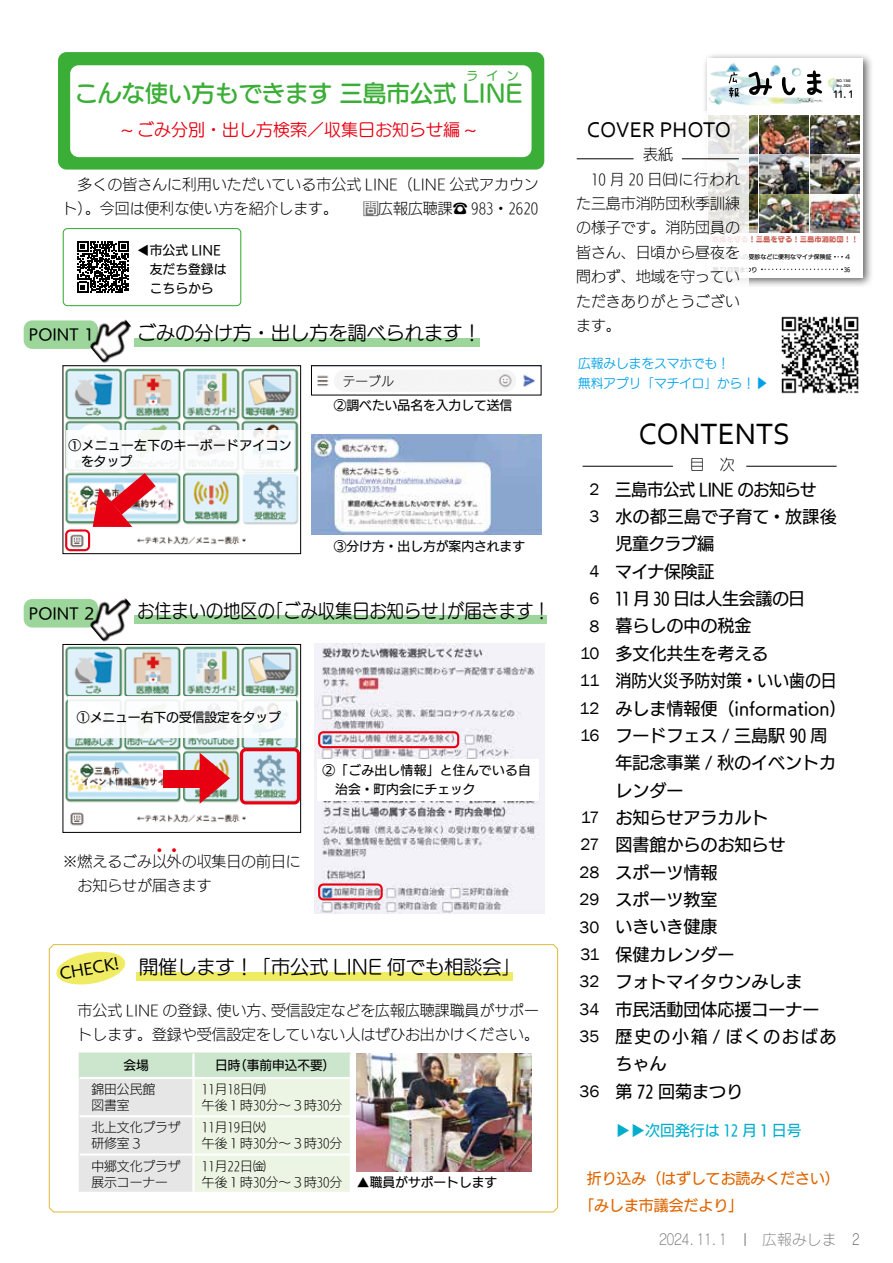
<style>
.page{position:relative;width:893px;height:1263px;background:#fff}
.page>*{position:absolute;margin:0;border:0;box-sizing:border-box;transform-origin:0 0}
.t1{font:30.9px "Corbel";color:#000}
.t2{font:23.4px "UD Marugo Large Pr 6 N DB";color:#3aae36}
.t3{font:22.35px "Corbel";color:#000}
.t4{font:19.2px "UD Marugo Large Pr 6 N M";color:#000}
.t5{font:19.2px "UD Marugo Large Pr 6 N M";color:#000;scale:.9 1}
.t6{font:16.95px/27.3px "UD Kakugo Large Pro M";color:#000;scale:.96 1}
.t7{font:16.95px/27.3px "Franklin Gothic";color:#000}
.t8{font:16.95px "UD Marugo Large Pr 6 N M";color:#e60012}
.t9{font:14.85px/24.5px "UD Kakugo Large Pro L";color:#000}
.t10{font:14.85px/27.3px "UD Kakugo Large Pro M";color:#de6500}
.t11{font:14.85px "UD Kakugo Large Pro M";color:#000}
.t12{font:14.85px "Rodin Cattleya Pro L";color:#727171}
.t13{font:14.85px "UD Kakugo Large Pro M";color:#00aecc}
.t14{font:14.85px "UD Marugo Large Pro L";color:#000}
.t15{font:12.75px/15.9px "UD Kakugo Large Pro L";color:#000}
.t16{font:12.75px/19.2px "UD Kakugo Large Pro M";color:#000}
.t17{font:12.75px/19.2px "UD Marugo Large Pro M";color:#00a0e9}
.t18{font:12.75px/19.2px "UD Kakugo Large Pro M";letter-spacing:.025em;color:#000}
.t19{font:12.75px/15.9px "UD Kakugo Large Pro M";letter-spacing:.03em;color:#000}
.t20{font:11.7px "UD Marugo Large Pr 6 N DB";color:#3aae36}
.t21{font:10.05px "FOT DNP Shuei M Go Std B";color:#000}
.t22{font:7.5px "UD Kakugo Large Pro L";color:#e60012}
.t23{font:7.35px "Slump Std DB";color:#c85b4f}
.t24{font:6px/12.9px "UD Marugo Large Pro DB";color:#000}
.t25{font:3.6px/4.5px "FOT DNP Shuei M Go Std B";color:#000}
.s1{font-family:"UD Kakugo Large Pro M";color:#fff}
.s2{font-family:"UD Mincho Pro L"}
.s3{color:#595757}
</style>
<div class="page">
<div style="left:702px;top:53px;width:172px;height:236px;background:#000;opacity:.61"></div>
<div style="left:707px;top:58px;width:156px;height:219px;background:#fff"></div>
<img style="left:716px;top:70px;width:107px;height:35px">
<img style="left:827px;top:78px;width:6px;height:9px">
<img style="left:830px;top:82px;width:3px;height:9px">
<img style="left:723px;top:62px;width:17px;height:12px">
<img style="left:797px;top:98px;width:26px;height:5px">
<svg style="left:709px;top:72px;width:30px;height:32px"></svg>
<svg style="left:748px;top:64px;width:74px;height:32px"></svg>
<svg style="left:833px;top:78px;width:9px;height:16px"></svg>
<img style="left:759px;top:115px;width:49px;height:38px">
<img style="left:759px;top:155px;width:49px;height:38px">
<img style="left:749px;top:115px;width:8px;height:38px">
<img style="left:759px;top:195px;width:49px;height:26px">
<img style="left:810px;top:195px;width:49px;height:38px">
<img style="left:810px;top:115px;width:49px;height:38px">
<img style="left:749px;top:195px;width:8px;height:26px">
<img style="left:749px;top:155px;width:8px;height:38px">
<img style="left:810px;top:155px;width:49px;height:38px">
<img style="left:749px;top:221px;width:107px;height:49px">
<hr style="left:583px;top:466px;width:90px;height:1px;background:#000">
<hr style="left:746px;top:466px;width:91px;height:1px;background:#000">
<div style="left:576px;top:111px;width:173px;height:233px;background:#fff"></div>
<hr style="left:682px;top:159px;width:57px;height:1px;background:#000">
<hr style="left:577px;top:159px;width:57px;height:1px;background:#000">
<img style="left:781px;top:316px;width:78px;height:78px">
<div style="left:58px;top:52px;width:486px;height:118px;background:#3aae36;border-radius:9px"></div>
<div style="left:70px;top:65px;width:461px;height:92px;background:#fff;border-radius:9px"></div>
<div style="left:134px;top:338px;width:345px;height:9px;background:#9cd69a"></div>
<img style="left:65px;top:368px;width:234px;height:184px">
<div style="left:63px;top:365px;width:238px;height:189px;border:1px solid #000"></div>
<div style="left:65px;top:529px;width:25px;height:22px;border:2px solid #e60012;border-radius:4px"></div>
<svg style="left:93px;top:473px;width:63px;height:54px;background:#d4767f"></svg>
<div style="left:66px;top:430px;width:227px;height:42px;background:#fff"></div>
<img style="left:317px;top:371px;width:218px;height:20px">
<div style="left:311px;top:365px;width:230px;height:30px;border:1px solid #000"></div>
<img style="left:312px;top:435px;width:230px;height:100px">
<div style="left:134px;top:615px;width:412px;height:9px;background:#9cd69a"></div>
<img style="left:65px;top:646px;width:234px;height:180px">
<div style="left:63px;top:644px;width:238px;height:189px;border:1px solid #000"></div>
<div style="left:240px;top:748px;width:60px;height:56px;border:3px solid #e60012;border-radius:4px"></div>
<div style="left:68px;top:696px;width:228px;height:42px;background:#fff"></div>
<svg style="left:200px;top:753px;width:30px;height:51px;background:#d56c6f"></svg>
<div style="left:163px;top:770px;width:37px;height:17px;background:#e60012"></div>
<img style="left:315px;top:643px;width:230px;height:270px">
<div style="left:318px;top:731px;width:141px;height:17px;border:2px solid #e60012;border-radius:4px"></div>
<div style="left:318px;top:883px;width:65px;height:17px;border:2px solid #e60012;border-radius:4px"></div>
<div style="left:318px;top:759px;width:221px;height:42px;background:#fff"></div>
<div style="left:363px;top:201px;width:15px;height:15px;background:#727171"></div>
<svg style="left:77px;top:241px;width:52px;height:51px"></svg>
<div style="left:63px;top:228px;width:178px;height:78px;border:1px solid #3aae36;border-radius:4px"></div>
<svg style="left:48px;top:944px;width:511px;height:269px"></svg>
<img style="left:357px;top:1053px;width:174px;height:118px">
<svg style="left:55px;top:949px;width:72px;height:38px"></svg>
<div style="left:24px;top:320px;width:74px;height:29px;background:#9cd69a;border-radius:9px"></div>
<img style="left:80px;top:319px;width:64px;height:51px">
<div style="left:24px;top:599px;width:74px;height:28px;background:#9cd69a;border-radius:9px"></div>
<img style="left:80px;top:598px;width:64px;height:50px">
<svg style="left:745px;top:1233px;width:1px;height:13px"></svg>
<p class="t20" style="left:467px;top:69px;width:53px">ライン</p>
<h2 class="t2" style="left:75px;top:80px;width:450px">こんな使い方もできます 三島市公式 LINE</h2>
<p class="t8" style="left:121px;top:120px;width:357px">~ ごみ分別・出し方検索／収集日お知らせ編 ~</p>
<p class="t9" style="left:63px;top:171px;width:478px">　多くの皆さんに利用いただいている市公式 LINE（LINE 公式アカウント）。今回は便利な使い方を紹介します。　 <span class="s1">問</span>広報広聴課<span class="s2">☎</span> 983・2620</p>
<p class="t16" style="left:137px;top:240px;width:91px">◀市公式 LINE　友だち登録は　こちらから</p>
<p class="t11" style="left:29px;top:323px;width:67px">POINT 1</p>
<p class="t4" style="left:137px;top:322px;width:346px">ごみの分け方・出し方を調べられます！</p>
<p class="t15" style="left:343px;top:372px;width:53px">テーブル</p>
<p class="t16" style="left:334px;top:395px;width:180px">②調べたい品名を入力して送信</p>
<p class="t19" style="left:81px;top:437px;width:212px;text-indent:-13px">①メニュー左下のキーボードアイコンをタップ</p>
<p class="t16" style="left:334px;top:536px;width:193px">③分け方・出し方が案内されます</p>
<p class="t11" style="left:29px;top:601px;width:67px">POINT 2</p>
<p class="t5" style="left:137px;top:600px;width:461px">お住まいの地区の「ごみ収集日お知らせ」が届きます！</p>
<p class="t16" style="left:77px;top:707px;width:206px">①メニュー右下の受信設定をタップ</p>
<p class="t22" style="left:156px;top:844px;width:24px">・ ・</p>
<p class="t9" style="left:78px;top:873px;width:135px">お知らせが届きます</p>
<p class="t9" style="left:63px;top:848px;width:240px">※燃えるごみ以外の収集日の前日に</p>
<p class="t18" style="left:335px;top:760px;width:197px;text-indent:-13px">②「ごみ出し情報」と住んでいる自治会・町内会にチェック</p>
<p class="t11" style="left:58px;top:961px;width:61px;rotate:-10deg">CHECK!</p>
<p class="t4" style="left:139px;top:956px;width:383px">開催します！「市公式 LINE 何でも相談会」</p>
<p class="t9" style="left:78px;top:997px;width:463px">市公式 LINE の登録、使い方、受信設定などを広報広聴課職員がサポートします。登録や受信設定をしていない人はぜひお出かけください。</p>
<p class="t16" style="left:123px;top:1055px;width:27px">会場</p>
<p class="t16" style="left:215px;top:1055px;width:121px">日時（事前申込不要）</p>
<p class="t15" style="left:91px;top:1081px;width:65px">錦田公民館図書室</p>
<p class="t15" style="left:202px;top:1081px;width:142px">11月18日㈪<br>午後１時30分～３時30分</p>
<p class="t15" style="left:91px;top:1119px;width:91px">北上文化プラザ研修室３</p>
<p class="t15" style="left:202px;top:1119px;width:142px">11月19日㈫<br>午後１時30分～３時30分</p>
<p class="t15" style="left:91px;top:1157px;width:91px">中郷文化プラザ展示コーナー</p>
<p class="t15" style="left:202px;top:1157px;width:142px">11月22日㈮<br>午後１時30分～３時30分</p>
<p class="t16" style="left:357px;top:1172px;width:142px">▲職員がサポートします</p>
<p class="t25" style="left:836px;top:78px;width:16px">NO.1340<br>Nov.2024</p>
<p class="t21" style="left:833px;top:87px;width:22px">11.1</p>
<h3 class="t3" style="left:587px;top:116px;width:146px">COVER PHOTO</h3>
<p class="t9" style="left:576px;top:142px;width:165px;text-indent:67px">表紙<br>　10 月 20 日㈰に行われた三島市消防団秋季訓練の様子です。消防団員の皆さん、日頃から昼夜を問わず、地域を守っていただきありがとうございます。</p>
<p class="t17" style="left:578px;top:353px;width:191px">広報みしまをスマホでも！<br>無料アプリ「マチイロ」から！▶</p>
<p class="t23" style="left:712px;top:234px;width:148px">地域を守る！三島を守る！三島市消防団！！</p>
<p class="t24" style="left:844px;top:249px;width:8px">４<br>36</p>
<p class="t24" style="left:713px;top:250px;width:121px">医療機関への受診などに便利なマイナ保険証第 72 回菊まつり</p>
<p class="t7" style="left:590px;top:476px;width:11px">2<br>3</p>
<p class="t7" style="left:580px;top:558px;width:21px;text-align:center">4<br>6<br>8<br>10<br>11<br>12<br>16</p>
<p class="t7" style="left:580px;top:804px;width:21px;text-align:justify">17<br>27<br>28<br>29<br>30<br>31<br>32<br>34<br>35</p>
<p class="t7" style="left:580px;top:1078px;width:21px">36</p>
<h1 class="t1" style="left:638px;top:415px;width:153px">CONTENTS</h1>
<p class="t14" style="left:690px;top:451px;width:46px">目　次</p>
<p class="t6" style="left:615px;top:475px;width:233px">三島市公式 LINE のお知らせ水の都三島で子育て・放課後児童クラブ編<br>マイナ保険証<br>11 月 30 日は人生会議の日<br>暮らしの中の税金<br>多文化共生を考える　<br>消防火災予防対策・いい歯の日みしま情報便（information)フードフェス / 三島駅 90 周年記念事業 / 秋のイベントカレンダー<br>お知らせアラカルト<br>図書館からのお知らせ<br>スポーツ情報<br>スポーツ教室<br>いきいき健康<br>保健カレンダー<br>フォトマイタウンみしま<br>市民活動団体応援コーナー歴史の小箱 / ぼくのおばあちゃん<br>第 72 回菊まつり</p>
<p class="t13" style="left:615px;top:1118px;width:188px">▶▶次回発行は 12 月１日号</p>
<p class="t10" style="left:579px;top:1164px;width:262px;text-indent:7px">折り込み（はずしてお読みください）「みしま市議会だより」</p>
<p class="t12" style="left:659px;top:1230px;width:68px">２０２4．11．1</p>
<p class="t12" style="left:762px;top:1230px;width:99px">広報みしま <span class="s3">2</span></p>
</div>
